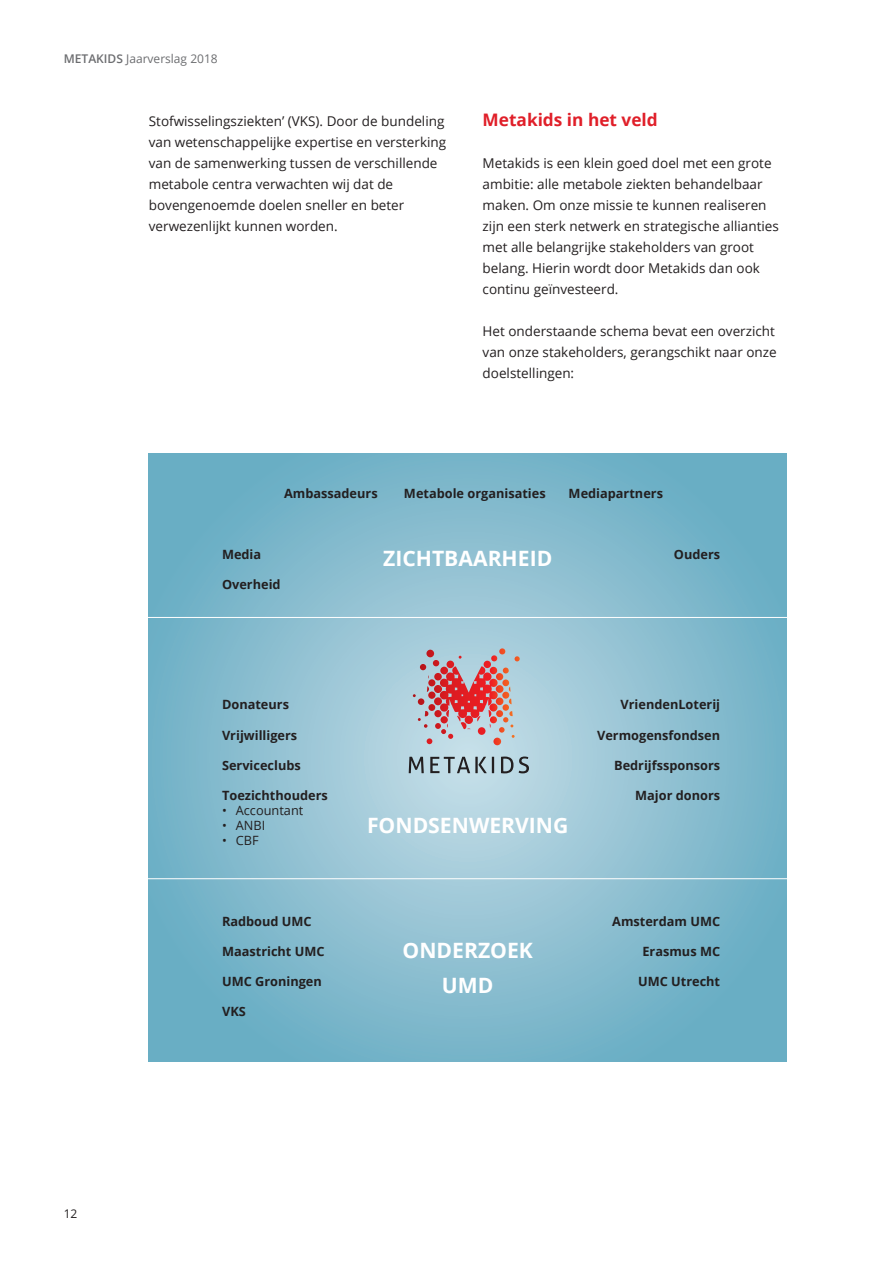
<style>
.page{position:relative;width:893px;height:1263px;background:#fff}
.page>*{position:absolute;margin:0;border:0;box-sizing:border-box;transform-origin:0 0}
.t1{font:700 21.15px "Open Sans";color:#fff}
.t2{font:700 17.25px "Open Sans";color:#e01f29}
.t3{font:13.5px/21px "Open Sans";color:#231f20}
.t4{font:700 12.75px "Open Sans";color:#231f20}
.t5{font:12.75px "Open Sans";color:#231f20}
.t6{font:12px "Open Sans";color:#6c6d70}
.t7{font:12px "Open Sans";color:#231f20}
.s1{font-weight:600}
</style>
<div class="page">
<hr style="left:892px;top:0;width:1px;height:1263px;background:#87afc3">
<svg style="left:892px;top:1190px;width:1px;height:73px"></svg>
<svg style="left:149px;top:453px;width:638px;height:608px;background:#86bbce"></svg>
<svg style="left:409px;top:757px;width:15px;height:16px"></svg>
<svg style="left:430px;top:757px;width:64px;height:16px"></svg>
<svg style="left:501px;top:756px;width:12px;height:17px"></svg>
<svg style="left:519px;top:756px;width:10px;height:17px"></svg>
<svg style="left:413px;top:648px;width:107px;height:97px;background:#c29da4"></svg>
<hr style="left:136px;top:617px;width:664px;height:1px;background:#fff">
<hr style="left:136px;top:878px;width:664px;height:1px;background:#fff">
<p class="t6" style="left:64px;top:50px;width:156px"><span class="s1">METAKIDS</span> Jaarverslag 2018</p>
<p class="t3" style="left:149px;top:110px;width:299px">Stofwisselingsziekten’ (VKS). Door de bundeling van wetenschappelijke expertise en versterking van de samenwerking tussen de verschillende metabole centra verwachten wij dat de bovengenoemde doelen sneller en beter verwezenlijkt kunnen worden.</p>
<p class="t2" style="left:483px;top:108px;width:177px">Metakids in het veld</p>
<p class="t3" style="left:483px;top:152px;width:298px">Metakids is een klein goed doel met een grote ambitie: alle metabole ziekten behandelbaar maken. Om onze missie te kunnen realiseren zijn een sterk netwerk en strategische allianties met alle belangrijke stakeholders van groot belang. Hierin wordt door Metakids dan ook continu geïnvesteerd.</p>
<p class="t3" style="left:483px;top:320px;width:296px">Het onderstaande schema bevat een overzicht van onze stakeholders, gerangschikt naar onze doelstellingen:</p>
<p class="t4" style="left:284px;top:485px;width:95px">Ambassadeurs</p>
<p class="t4" style="left:404px;top:485px;width:143px">Metabole organisaties</p>
<p class="t4" style="left:569px;top:485px;width:96px">Mediapartners</p>
<p class="t4" style="left:222px;top:545px;width:41px">Media</p>
<p class="t4" style="left:674px;top:545px;width:48px">Ouders</p>
<p class="t4" style="left:222px;top:575px;width:60px">Overheid</p>
<h1 class="t1" style="left:383px;top:543px;width:171px">ZICHTBAARHEID</h1>
<p class="t4" style="left:222px;top:696px;width:68px">Donateurs</p>
<p class="t4" style="left:620px;top:696px;width:101px">VriendenLoterij</p>
<p class="t4" style="left:222px;top:726px;width:77px">Vrijwilligers</p>
<p class="t4" style="left:597px;top:726px;width:124px">Vermogensfondsen</p>
<p class="t4" style="left:222px;top:756px;width:80px">Serviceclubs</p>
<p class="t4" style="left:614px;top:756px;width:108px">Bedrijfssponsors</p>
<p class="t4" style="left:222px;top:786px;width:107px">Toezichthouders</p>
<p class="t4" style="left:635px;top:786px;width:86px">Major donors</p>
<p class="t5" style="left:222px;top:801px;width:83px">• Accountant</p>
<p class="t5" style="left:222px;top:816px;width:45px">• ANBI</p>
<p class="t5" style="left:222px;top:831px;width:38px">• CBF</p>
<h1 class="t1" style="left:367px;top:810px;width:203px">FONDSENWERVING</h1>
<p class="t7" style="left:64px;top:1205px;width:15px">12</p>
<p class="t4" style="left:222px;top:913px;width:91px">Radboud UMC</p>
<p class="t4" style="left:612px;top:913px;width:109px">Amsterdam UMC</p>
<p class="t4" style="left:222px;top:943px;width:104px">Maastricht UMC</p>
<p class="t4" style="left:642px;top:943px;width:79px">Erasmus MC</p>
<p class="t4" style="left:222px;top:973px;width:101px">UMC Groningen</p>
<p class="t4" style="left:638px;top:973px;width:84px">UMC Utrecht</p>
<p class="t4" style="left:222px;top:1003px;width:25px">VKS</p>
<h1 class="t1" style="left:403px;top:936px;width:132px">ONDERZOEK</h1>
<h1 class="t1" style="left:442px;top:971px;width:53px">UMD</h1>
</div>
